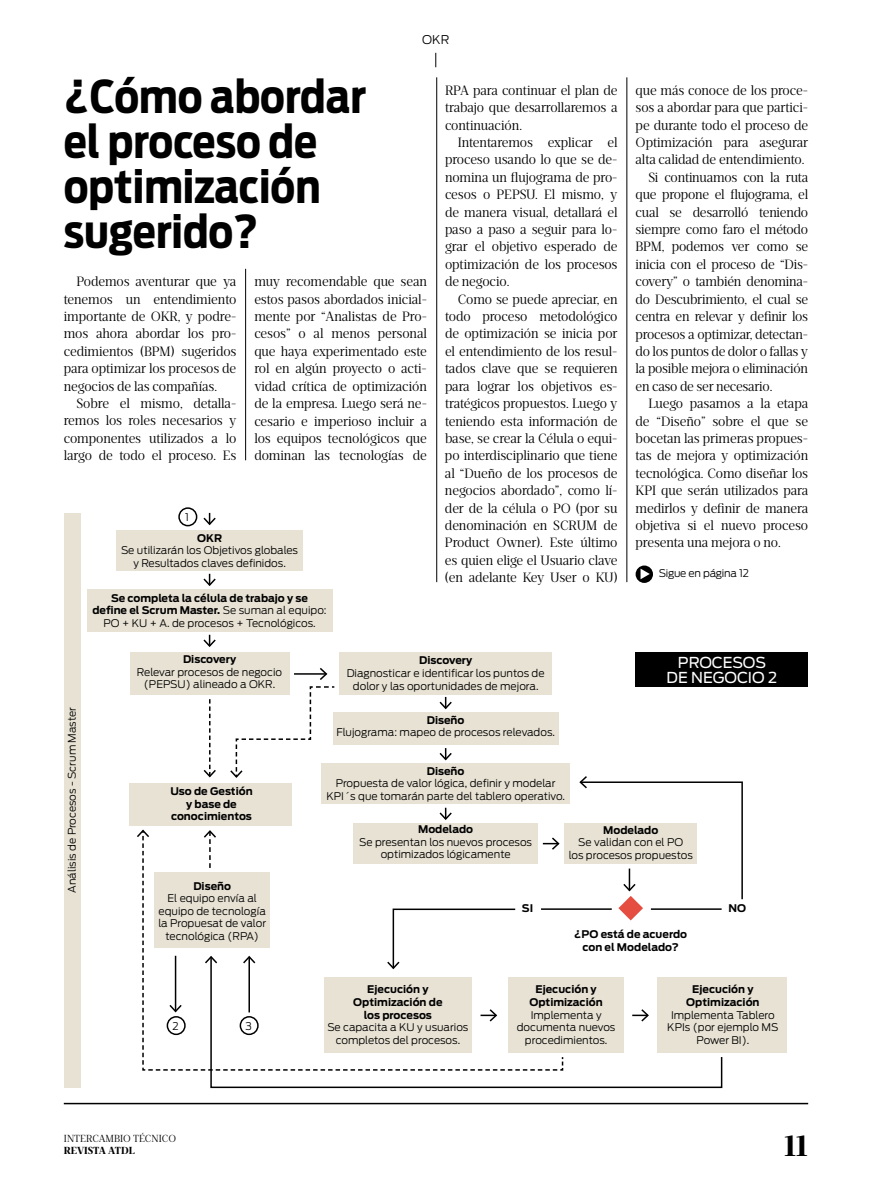
<style>
.page{position:relative;width:872px;height:1191px;background:#fff}
.page>*{position:absolute;margin:0;border:0;box-sizing:border-box;transform-origin:0 0}
.t1{font:700 45px/45px "Antenna Cond";color:#000}
.t2{font:700 30px "Ardina Text";color:#000}
.t3{font:15px/15px "Antenna";letter-spacing:-.005em;color:#fff}
.t4{font:13.8px/17.4px "Ardina Text";letter-spacing:-.01em;color:#000;text-align:justify}
.t5{font:300 12px "Antenna";color:#000}
.t6{font:300 10.5px/12.6px "Antenna";color:#000;text-align:center}
.t7{font:700 10.5px/12.6px "Antenna";color:#000;text-align:center}
.t8{font:10.5px "Ardina Text";color:#000}
.t9{font:300 10.5px "Antenna";letter-spacing:-.02em;color:#000}
.t10{font:700 10.5px "Ardina Text";letter-spacing:-.01em;color:#000}
.s1{font-weight:300}
</style>
<div class="page">
<hr style="left:245px;top:269px;width:1px;height:191px;background:#000">
<hr style="left:436px;top:77px;width:1px;height:505px;background:#000">
<hr style="left:626px;top:77px;width:1px;height:505px;background:#000">
<svg style="left:435px;top:53px;width:1px;height:14px"></svg>
<div style="left:64px;top:513px;width:17px;height:574px;background:#e8e2d4"></div>
<div style="left:635px;top:652px;width:173px;height:34px;background:#000"></div>
<svg style="left:203px;top:513px;width:13px;height:13px"></svg>
<svg style="left:203px;top:574px;width:13px;height:12px"></svg>
<svg style="left:203px;top:635px;width:13px;height:12px"></svg>
<svg style="left:439px;top:697px;width:13px;height:13px"></svg>
<svg style="left:439px;top:748px;width:13px;height:13px"></svg>
<svg style="left:439px;top:807px;width:13px;height:13px"></svg>
<hr style="left:541px;top:908px;width:71px;height:2px;background:#000">
<hr style="left:64px;top:1102px;width:744px;height:2px;background:#000">
<div style="left:116px;top:530px;width:187px;height:41px;background:#e8e2d4"></div>
<div style="left:87px;top:589px;width:245px;height:42px;background:#e8e2d4"></div>
<div style="left:130px;top:652px;width:159px;height:43px;background:#e8e2d4"></div>
<div style="left:129px;top:783px;width:163px;height:43px;background:#e8e2d4"></div>
<div style="left:339px;top:652px;width:213px;height:42px;background:#e8e2d4"></div>
<div style="left:333px;top:713px;width:225px;height:32px;background:#e8e2d4"></div>
<div style="left:321px;top:763px;width:249px;height:41px;background:#e8e2d4"></div>
<div style="left:353px;top:823px;width:185px;height:40px;background:#e8e2d4"></div>
<div style="left:657px;top:977px;width:129px;height:75px;background:#e8e2d4"></div>
<div style="left:564px;top:823px;width:133px;height:41px;background:#e8e2d4"></div>
<div style="left:178px;top:507px;width:19px;height:19px;border:2px solid #000;border-radius:50%"></div>
<svg style="left:578px;top:776px;width:165px;height:144px"></svg>
<svg style="left:210px;top:977px;width:513px;height:111px"></svg>
<svg style="left:137px;top:829px;width:426px;height:241px"></svg>
<svg style="left:203px;top:699px;width:13px;height:79px"></svg>
<svg style="left:230px;top:666px;width:106px;height:112px"></svg>
<svg style="left:635px;top:565px;width:18px;height:18px"></svg>
<svg style="left:640px;top:568px;width:10px;height:11px"></svg>
<p class="t5" style="left:422px;top:32px;width:24px">okr</p>
<h1 class="t1" style="left:64px;top:75px;width:303px">¿Cómo abordar el proceso de optimización sugerido?</h1>
<p class="t4" style="left:64px;top:273px;width:174px;text-indent:13px">Podemos aventurar que ya tenemos un entendimiento importante de OKR, y podre&shy;mos ahora abordar los pro&shy;cedimientos (BPM) sugeridos para optimizar los procesos de negocios de las compañías.</p>
<p class="t4" style="left:64px;top:394px;width:174px;text-indent:13px">Sobre el mismo, detalla&shy;remos los roles necesarios y componentes utilizados a lo largo de todo el proceso. Es</p>
<p class="t4" style="left:445px;top:81px;width:174px">RPA para continuar el plan de trabajo que desarrollaremos a continuación.</p>
<p class="t4" style="left:445px;top:133px;width:174px;text-indent:13px">Intentaremos explicar el proceso usando lo que se de&shy;nomina un flujograma de pro&shy;cesos o PEPSU. El mismo, y de manera visual, detallará el paso a paso a seguir para lo&shy;grar el objetivo esperado de optimización de los procesos de negocio.</p>
<p class="t4" style="left:445px;top:290px;width:174px;text-indent:13px">Como se puede apreciar, en todo proceso metodológico de optimización se inicia por el entendimiento de los resul&shy;tados clave que se requieren para lograr los objetivos es&shy;tratégicos propuestos. Luego y teniendo esta información de base, se crear la Célula o equi&shy;po interdisciplinario que tiene al “Dueño de los procesos de negocios abordado”, como lí&shy;der de la célula o PO (por su denominación en SCRUM de Product Owner). Este último es quien elige el Usuario clave (en adelante Key User o KU)</p>
<p class="t4" style="left:635px;top:81px;width:174px">que más conoce de los proce-</p>
<p class="t4" style="left:635px;top:99px;width:174px">sos a abordar para que partici-</p>
<p class="t4" style="left:635px;top:116px;width:174px">pe durante todo el proceso de</p>
<p class="t4" style="left:635px;top:134px;width:174px">Optimización para asegurar</p>
<p class="t4" style="left:635px;top:151px;width:170px">alta calidad de entendimiento.</p>
<p class="t4" style="left:648px;top:168px;width:161px">Si continuamos con la ruta</p>
<p class="t4" style="left:635px;top:186px;width:174px">que propone el flujograma, el</p>
<p class="t4" style="left:635px;top:203px;width:174px">cual se desarrolló teniendo</p>
<p class="t4" style="left:635px;top:221px;width:174px">siempre como faro el método</p>
<p class="t4" style="left:635px;top:238px;width:174px">BPM, podemos ver como se</p>
<p class="t4" style="left:635px;top:255px;width:174px">inicia con el proceso de “Dis-</p>
<p class="t4" style="left:635px;top:273px;width:174px">covery” o también denomina-</p>
<p class="t4" style="left:635px;top:290px;width:174px">do Descubrimiento, el cual se</p>
<p class="t4" style="left:635px;top:308px;width:174px">centra en relevar y definir los</p>
<p class="t4" style="left:635px;top:325px;width:174px">procesos a optimizar, detectan-</p>
<p class="t4" style="left:635px;top:342px;width:174px">do los puntos de dolor o fallas y</p>
<p class="t4" style="left:635px;top:360px;width:174px">la posible mejora o eliminación</p>
<p class="t4" style="left:635px;top:377px;width:138px">en caso de ser necesario.</p>
<p class="t4" style="left:648px;top:395px;width:161px">Luego pasamos a la etapa</p>
<p class="t4" style="left:635px;top:412px;width:174px">de “Diseño” sobre el que se</p>
<p class="t4" style="left:635px;top:429px;width:174px">bocetan las primeras propues-</p>
<p class="t4" style="left:635px;top:447px;width:174px">tas de mejora y optimización</p>
<p class="t4" style="left:635px;top:464px;width:174px">tecnológica. Como diseñar los</p>
<p class="t4" style="left:635px;top:482px;width:174px">KPI que serán utilizados para</p>
<p class="t4" style="left:635px;top:499px;width:174px">medirlos y definir de manera</p>
<p class="t4" style="left:635px;top:516px;width:174px">objetiva si el nuevo proceso</p>
<p class="t4" style="left:635px;top:534px;width:147px">presenta una mejora o no.</p>
<p class="t4" style="left:254px;top:273px;width:174px">muy recomendable que sean estos pasos abordados inicial&shy;mente por “Analistas de Pro&shy;cesos” o al menos personal que haya experimentado este rol en algún proyecto o acti&shy;vidad crítica de optimización de la empresa. Luego será ne&shy;cesario e imperioso incluir a los equipos tecnológicos que dominan las tecnologías de</p>
<p class="t6" style="left:185px;top:511px;width:5px">1</p>
<p class="t7" style="left:197px;top:531px;width:27px">OKR</p>
<p class="t6" style="left:121px;top:544px;width:179px">Se utilizarán los Objetivos globales y Resultados claves definidos.</p>
<p class="t7" style="left:92px;top:591px;width:236px">Se completa la célula de trabajo y se define el Scrum Master. <span class="s1">Se suman al equipo:<br>PO + KU + A. de procesos + Tecnológicos.</span></p>
<p class="t7" style="left:183px;top:653px;width:55px">Discovery</p>
<p class="t6" style="left:137px;top:665px;width:147px">Relevar procesos de negocio (PEPSU) alineado a OKR.</p>
<p class="t9" style="left:658px;top:567px;width:92px">Sigue en página 12</p>
<p class="t3" style="left:666px;top:655px;width:78px;text-indent:56px">ESOS<br>DE NEGOC</p>
<p class="t3" style="left:678px;top:655px;width:12px">PROC</p>
<p class="t7" style="left:419px;top:654px;width:55px">Discovery</p>
<p class="t6" style="left:347px;top:667px;width:199px">Diagnosticar e identificar los puntos de dolor y las oportunidades de mejora.</p>
<p class="t7" style="left:427px;top:713px;width:39px">Diseño</p>
<p class="t6" style="left:336px;top:726px;width:220px">Flujograma: mapeo de procesos relevados.</p>
<p class="t7" style="left:427px;top:764px;width:39px">Diseño</p>
<p class="t6" style="left:326px;top:777px;width:240px">Propuesta de valor lógica, definir y modelar<br>KPI´s que tomarán parte del tablero operativo.</p>
<p class="t3" style="left:748px;top:670px;width:31px">IO 2</p>
<p class="t6" style="left:66px;top:893px;width:187px;rotate:-90deg">Análisis de Procesos - Scrum Master</p>
<p class="t7" style="left:170px;top:785px;width:84px">Uso de Gestión y base de conocimientos</p>
<p class="t7" style="left:418px;top:823px;width:57px">Modelado</p>
<p class="t6" style="left:359px;top:835px;width:174px">Se presentan los nuevos procesos optimizados lógicamente</p>
<p class="t7" style="left:603px;top:823px;width:57px">Modelado</p>
<p class="t6" style="left:568px;top:836px;width:126px">Se validan con el PO<br>los procesos propuestos</p>
<p class="t7" style="left:193px;top:879px;width:39px">Diseño</p>
<p class="t6" style="left:158px;top:892px;width:109px">El equipo envía al equipo de tecnología la Propuesat de valor tecnológica (RPA)</p>
<p class="t7" style="left:522px;top:902px;width:13px">SI</p>
<p class="t7" style="left:728px;top:902px;width:19px">NO</p>
<p class="t7" style="left:574px;top:928px;width:114px">¿PO está de acuerdo con el Modelado?</p>
<p class="t6" style="left:172px;top:1019px;width:8px">2</p>
<p class="t6" style="left:245px;top:1019px;width:8px">3</p>
<p class="t8" style="left:64px;top:1132px;width:114px">intercambio técnico</p>
<p class="t10" style="left:64px;top:1144px;width:73px">REVISTA ATDL</p>
<p class="t7" style="left:353px;top:983px;width:91px">Ejecución y<br>Optimización de los procesos</p>
<p class="t6" style="left:327px;top:1021px;width:143px">Se capacita a KU y usuarios completos del procesos.</p>
<p class="t7" style="left:529px;top:983px;width:75px">Ejecución y<br>Optimización</p>
<p class="t6" style="left:517px;top:1008px;width:100px">Implementa y documenta nuevos procedimientos.</p>
<p class="t7" style="left:686px;top:983px;width:75px">Ejecución y<br>Optimización</p>
<p class="t6" style="left:667px;top:1008px;width:113px">Implementa Tablero<br>KPIs (por ejemplo MS<br>Power BI).</p>
<h2 class="t2" style="left:784px;top:1129px;width:26px">11</h2>
</div>
